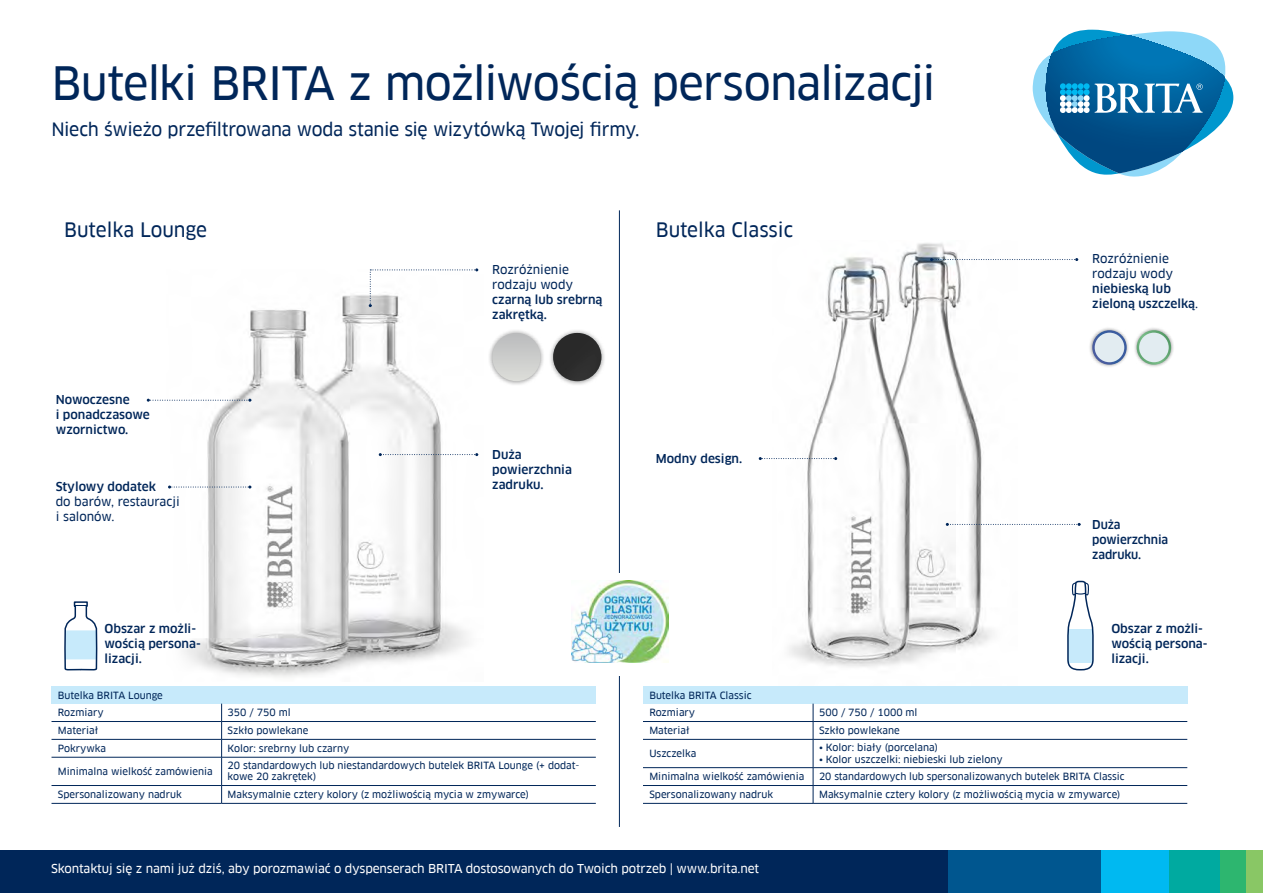
<style>
.page{position:relative;width:1263px;height:893px;background:#fff}
.page>*{position:absolute;margin:0;border:0;box-sizing:border-box;transform-origin:0 0}
.t1{font:45px "Clan Pro News CV";letter-spacing:-.025em;color:#002659}
.t2{font:19.5px "Clan Pro News CV";color:#002659}
.t3{font:18px "Clan Pro News CV";letter-spacing:-.025em;color:#002659}
.t4{font:12px/15px "Clan Pro Medium CV";color:#002659}
.t5{font:12px "Clan Pro News CV";letter-spacing:-.01em;color:#fff}
.t6{font:12px/15px "Clan Pro News CV";color:#002659}
.t7{font:9.75px/17.4px "Clan Pro News CV";color:#002659}
.s1{font-family:"Clan Pro News CV"}
</style>
<div class="page">
<img style="left:773px;top:243px;width:244px;height:444px">
<hr style="left:619px;top:210px;width:1px;height:617px;background:#002659">
<img style="left:168px;top:270px;width:311px;height:407px">
<div style="left:52px;top:687px;width:544px;height:17px;background:#c7eafb"></div>
<hr style="left:52px;top:721px;width:170px;height:1px;background:#002659">
<hr style="left:222px;top:721px;width:374px;height:1px;background:#002659">
<hr style="left:52px;top:739px;width:170px;height:1px;background:#002659">
<hr style="left:222px;top:739px;width:374px;height:1px;background:#002659">
<hr style="left:52px;top:757px;width:170px;height:1px;background:#002659">
<hr style="left:222px;top:757px;width:374px;height:1px;background:#002659">
<hr style="left:52px;top:785px;width:170px;height:1px;background:#002659">
<hr style="left:52px;top:803px;width:170px;height:1px;background:#002659">
<svg style="left:221px;top:704px;width:1px;height:99px"></svg>
<hr style="left:222px;top:785px;width:374px;height:1px;background:#002659">
<hr style="left:222px;top:803px;width:374px;height:1px;background:#002659">
<svg style="left:369px;top:268px;width:109px;height:39px"></svg>
<svg style="left:379px;top:453px;width:99px;height:3px"></svg>
<svg style="left:147px;top:399px;width:104px;height:3px"></svg>
<svg style="left:168px;top:485px;width:83px;height:3px"></svg>
<div style="left:549px;top:329px;width:57px;height:57px;background:#000;opacity:.41"></div>
<div style="left:553px;top:333px;width:48px;height:48px;background:#2a2a2a;border-radius:24px"></div>
<div style="left:488px;top:329px;width:57px;height:57px;background:#000;opacity:.41"></div>
<div style="left:492px;top:333px;width:48px;height:48px;background:linear-gradient(to bottom,#babbbd,#dcddd8);border-radius:24px"></div>
<svg style="left:64px;top:601px;width:34px;height:70px"></svg>
<div style="left:643px;top:687px;width:544px;height:17px;background:#c7eafb"></div>
<hr style="left:643px;top:721px;width:170px;height:1px;background:#002659">
<hr style="left:813px;top:721px;width:374px;height:1px;background:#002659">
<hr style="left:643px;top:739px;width:170px;height:1px;background:#002659">
<hr style="left:813px;top:739px;width:374px;height:1px;background:#002659">
<hr style="left:643px;top:767px;width:170px;height:1px;background:#002659">
<hr style="left:813px;top:767px;width:374px;height:1px;background:#002659">
<hr style="left:643px;top:785px;width:170px;height:1px;background:#002659">
<hr style="left:643px;top:803px;width:170px;height:1px;background:#002659">
<svg style="left:813px;top:704px;width:1px;height:99px"></svg>
<hr style="left:813px;top:785px;width:374px;height:1px;background:#002659">
<hr style="left:813px;top:803px;width:374px;height:1px;background:#002659">
<svg style="left:930px;top:258px;width:148px;height:3px"></svg>
<div style="left:1088px;top:327px;width:42px;height:41px;background:#000;opacity:.41"></div>
<div style="left:1093px;top:331px;width:32px;height:32px;background:#e2ecf1;border-radius:50%"></div>
<div style="left:1092px;top:330px;width:35px;height:35px;border:2px solid #fff;border-radius:50%"></div>
<div style="left:1133px;top:327px;width:41px;height:41px;background:#000;opacity:.41"></div>
<div style="left:1138px;top:331px;width:32px;height:32px;background:#e2ecf1;border-radius:50%"></div>
<div style="left:1137px;top:330px;width:34px;height:35px;border:2px solid #fff;border-radius:50%"></div>
<svg style="left:946px;top:523px;width:134px;height:3px"></svg>
<svg style="left:1067px;top:580px;width:27px;height:91px"></svg>
<svg style="left:759px;top:457px;width:78px;height:3px"></svg>
<div style="left:548px;top:573px;width:143px;height:103px;background:#fff"></div>
<img style="left:571px;top:581px;width:97px;height:82px">
<div style="left:0;top:850px;width:948px;height:43px;background:#002659"></div>
<div style="left:948px;top:850px;width:153px;height:43px;background:#00568f"></div>
<div style="left:1101px;top:850px;width:68px;height:43px;background:#00b9f1"></div>
<div style="left:1169px;top:850px;width:51px;height:43px;background:#00aaa0"></div>
<div style="left:1220px;top:850px;width:26px;height:43px;background:#2db66f"></div>
<div style="left:1246px;top:850px;width:17px;height:43px;background:#89c765"></div>
<svg style="left:1033px;top:30px;width:200px;height:147px"></svg>
<h1 class="t1" style="left:52px;top:56px;width:886px">Butelki BRITA z możliwością personalizacji</h1>
<h3 class="t3" style="left:52px;top:118px;width:589px">Niech świeżo przefiltrowana woda stanie się wizytówką Twojej firmy.</h3>
<h2 class="t2" style="left:64px;top:218px;width:144px">Butelka Lounge</h2>
<p class="t4" style="left:56px;top:392px;width:96px">Nowoczesne<br>i ponadczasowe wzornictwo.</p>
<p class="t4" style="left:56px;top:479px;width:102px">Stylowy dodatek</p>
<p class="t6" style="left:56px;top:494px;width:126px">do barów, restauracji i salonów.</p>
<p class="t6" style="left:492px;top:262px;width:82px">Rozróżnienie rodzaju wody</p>
<p class="t4" style="left:492px;top:292px;width:112px">czarną lub srebrną zakrętką.</p>
<p class="t4" style="left:492px;top:447px;width:81px">Duża powierzchnia zadruku.</p>
<h2 class="t2" style="left:656px;top:218px;width:139px">Butelka Classic</h2>
<p class="t4" style="left:656px;top:451px;width:88px">Modny design.</p>
<p class="t6" style="left:1092px;top:252px;width:82px">Rozróżnienie rodzaju wody</p>
<p class="t4" style="left:1092px;top:282px;width:107px">niebieską lub zieloną uszczelką<span class="s1">.</span></p>
<p class="t4" style="left:1092px;top:518px;width:78px">Duża powierzchnia zadruku.</p>
<p class="t4" style="left:105px;top:621px;width:98px">Obszar z możli&shy;wością persona&shy;lizacji.</p>
<p class="t4" style="left:1111px;top:621px;width:98px">Obszar z możli&shy;wością persona&shy;lizacji.</p>
<p class="t7" style="left:58px;top:686px;width:107px">Butelka BRITA Lounge<br>Rozmiary</p>
<p class="t7" style="left:228px;top:704px;width:64px">350 / 750 ml</p>
<p class="t7" style="left:649px;top:686px;width:104px">Butelka BRITA Classic<br>Rozmiary</p>
<p class="t7" style="left:819px;top:704px;width:100px">500 / 750 / 1000 ml</p>
<p class="t7" style="left:58px;top:722px;width:42px">Materiał</p>
<p class="t7" style="left:228px;top:722px;width:82px">Szkło powlekane</p>
<p class="t7" style="left:58px;top:739px;width:50px">Pokrywka</p>
<p class="t7" style="left:228px;top:739px;width:123px">Kolor: srebrny lub czarny</p>
<p class="t7" style="left:58px;top:762px;width:156px">Minimalna wielkość zamówienia</p>
<p class="t7" style="left:228px;top:760px;width:353px;line-height:11.2px">20 standardowych lub niestandardowych butelek BRITA Lounge (+ dodat&shy;kowe 20 zakrętek)</p>
<p class="t7" style="left:58px;top:786px;width:125px">Spersonalizowany nadruk</p>
<p class="t7" style="left:228px;top:786px;width:303px">Maksymalnie cztery kolory (z możliwością mycia w zmywarce)</p>
<p class="t7" style="left:649px;top:722px;width:42px">Materiał</p>
<p class="t7" style="left:819px;top:722px;width:82px">Szkło powlekane</p>
<p class="t7" style="left:649px;top:745px;width:49px">Uszczelka</p>
<p class="t7" style="left:819px;top:739px;width:120px">• Kolor: biały (porcelana)</p>
<p class="t7" style="left:819px;top:750px;width:185px">• Kolor uszczelki: niebieski lub zielony</p>
<p class="t7" style="left:649px;top:768px;width:156px">Minimalna wielkość zamówienia</p>
<p class="t7" style="left:819px;top:768px;width:307px">20 standardowych lub spersonalizowanych butelek BRITA Classic</p>
<p class="t7" style="left:649px;top:786px;width:125px">Spersonalizowany nadruk</p>
<p class="t7" style="left:819px;top:786px;width:303px">Maksymalnie cztery kolory (z możliwością mycia w zmywarce)</p>
<p class="t5" style="left:51px;top:861px;width:710px">Skontaktuj się z nami już dziś, aby porozmawiać o dyspenserach BRITA dostosowanych do Twoich potrzeb | www.brita.net</p>
</div>
